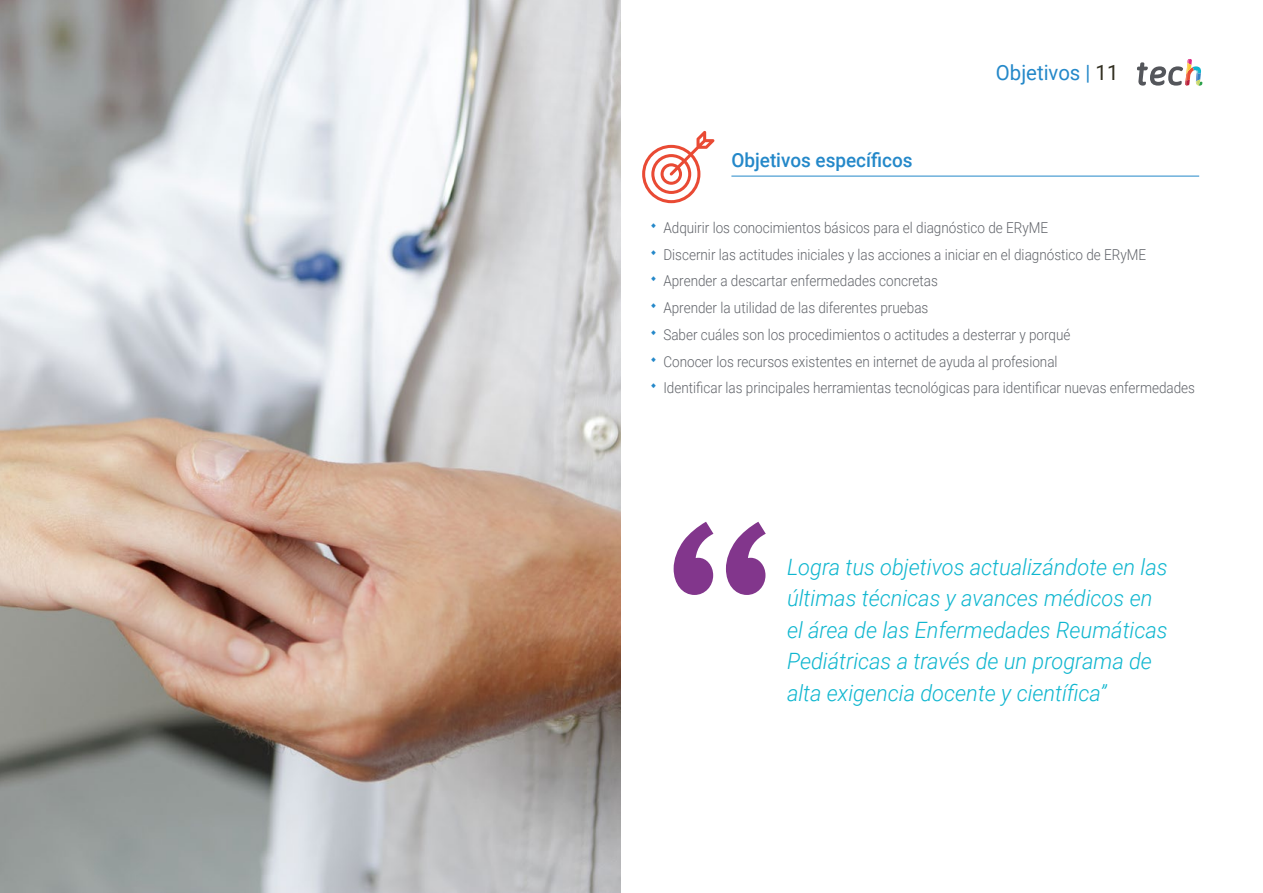
<style>
.page{position:relative;width:1263px;height:893px;background:#fff}
.page>*{position:absolute;margin:0;border:0;box-sizing:border-box;transform-origin:0 0}
.t1{font:italic 300 22.5px/31.5px "Roboto";color:#0fb6cf}
.t2{font:21px "Roboto";color:#2488c9}
.t3{font:500 19.5px "Roboto";color:#2488c9}
.t4{font:300 15px/26.7px "Roboto";color:#61646a;scale:.9 1}
.s1{color:#312e20}
</style>
<div class="page">
<svg style="left:642px;top:131px;width:72px;height:72px"></svg>
<hr style="left:731px;top:176px;width:468px;height:1px;background:#2488c9">
<svg style="left:1137px;top:59px;width:65px;height:27px"></svg>
<img style="left:0;top:0;width:621px;height:893px">
<svg style="left:674px;top:522px;width:92px;height:73px"></svg>
<h3 class="t3" style="left:731px;top:146px;width:183px">Objetivos específicos</h3>
<h2 class="t2" style="left:996px;top:57px;width:124px">Objetivos | <span class="s1">11</span></h2>
<p class="t4" style="left:663px;top:214px;width:592px">Adquirir los conocimientos básicos para el diagnóstico de ERyME<br>Discernir las actitudes iniciales y las acciones a iniciar en el diagnóstico de ERyME Aprender a descartar enfermedades concretas<br>Aprender la utilidad de las diferentes pruebas<br>Saber cuáles son los procedimientos o actitudes a desterrar y porqué<br>Conocer los recursos existentes en internet de ayuda al profesional<br>Identificar las principales herramientas tecnológicas para identificar nuevas enfermedades</p>
<h1 class="t1" style="left:787px;top:550px;width:382px">Logra tus objetivos actualizándote en las últimas técnicas y avances médicos en el área de las Enfermedades Reumáticas Pediátricas a través de un programa de alta exigencia docente y científica”</h1>
</div>
